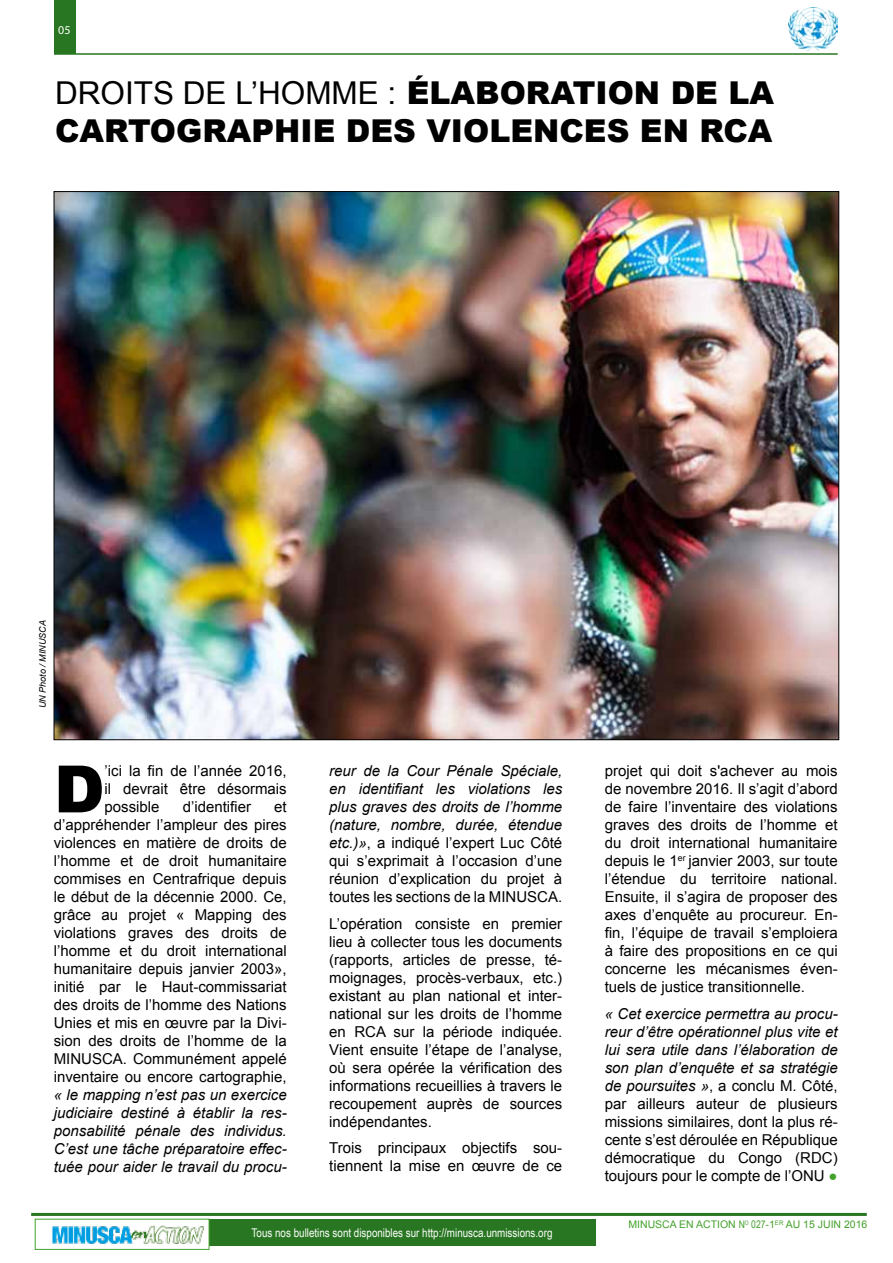
<style>
.page{position:relative;width:893px;height:1263px;background:#fff}
.page>*{position:absolute;margin:0;border:0;box-sizing:border-box;transform-origin:0 0}
.t1{font:900 65.25px "Arial";color:#000}
.t2{font:900 31.5px "Arial";color:#000}
.t3{font:31.5px "Arial";color:#000}
.t4{font:15px/18px "Arial";color:#000;text-align:justify}
.t5{font:italic 15px/18px "Arial";color:#000;text-align:justify}
.t6{font:12px "Arial Narrow";color:#fff}
.t7{font:12px "Myriad Pro";color:#fff}
.t8{font:10.5px "Arial";color:#44a12b}
.t9{font:italic 9px "Arial";color:#000}
.s1{font-weight:400}
.s2{font-style:normal}
.s3{font-style:italic}
.s4{color:#44a12b}
.s5{font-family:"Arial Narrow"}
</style>
<div class="page">
<hr style="left:31px;top:1213px;width:836px;height:3px;background:#287621">
<div style="left:54px;top:0;width:21px;height:54px;background:#287621"></div>
<img style="left:788px;top:8px;width:49px;height:42px">
<hr style="left:54px;top:53px;width:784px;height:2px;background:#287621">
<div style="left:209px;top:1219px;width:386px;height:27px;background:#287621"></div>
<img style="left:52px;top:1225px;width:152px;height:19px">
<img style="left:56px;top:193px;width:781px;height:545px">
<p class="t7" style="left:58px;top:23px;width:14px">05</p>
<h2 class="t3" style="left:55px;top:72px;width:24px">dro</h2>
<h2 class="t3" style="left:125px;top:72px;width:158px">its de l’homme</h2>
<h2 class="t2" style="left:388px;top:70px;width:66px"><span class="s1">:</span> ÉLAB</h2>
<h2 class="t2" style="left:500px;top:70px;width:252px">ORATION DE LA</h2>
<h2 class="t2" style="left:55px;top:108px;width:26px">CAR</h2>
<h2 class="t2" style="left:128px;top:108px;width:98px">TOGRAP</h2>
<h2 class="t2" style="left:274px;top:108px;width:95px">HIE DES</h2>
<h2 class="t2" style="left:426px;top:108px;width:87px">VIOLENCES</h2>
<h2 class="t2" style="left:640px;top:108px;width:85px">EN RCA</h2>
<p class="t9" style="left:37px;top:708px;width:90px;rotate:-90deg">UN Photo / MINUSCA</p>
<h1 class="t1" style="left:54px;top:742px;width:52px">D</h1>
<p class="t4" style="left:105px;top:762px;width:184px">’ici la fin de l’année 2016, il devrait être désormais possible</p>
<p class="t4" style="left:183px;top:798px;width:70px">d’identifier</p>
<p class="t4" style="left:54px;top:798px;width:234px;text-indent:220px">et d’appréhender l’ampleur des pires violences en matière de droits de l’homme et de droit humanitaire commises en Centrafrique depuis le début de la décennie 2000. Ce, grâce au projet « Mapping des violations graves des droits de l’homme et du droit international humanitaire depuis janvier 2003», initié par le Haut-commissariat des droits de l’homme des Nations U nies et mis en œuvre par la Divi&shy;sion des droits de l’homme de la MINUSCA. Communément appelé inventaire ou encore cartographie,</p>
<p class="t5" style="left:54px;top:1086px;width:234px">« le mapping n’est pas un exercice judiciaire destiné à établir la res&shy;ponsabilité pénale des individus.<br>C’est une tâche préparatoire effec&shy;tuée pour aider le travail du procu-</p>
<p class="t5" style="left:329px;top:762px;width:234px">reur de la Cour Pénale Spéciale, en identifiant les violations les plus graves des droits de l’homme (nature, nombre, durée, étendue etc.)»<span class="s2">, a indiqué l’expert Luc Côté qui s’exprimait à l’occasion d’une réunion d’explication du projet à toutes les sections de la MINU SCA.</span></p>
<p class="t4" style="left:329px;top:915px;width:234px">L’opération consiste en premier lieu à collecter tous les documents (rapports, articles de presse, té&shy;moignages, procès-verbaux, etc.) existant au plan national et inter&shy;national sur les droits de l’homme en RCA sur la période indiquée. vient ensuite l’étape de l’analyse, où sera opérée la vérification des informations recueillies à travers le recoupement auprès de sources indépendantes.</p>
<p class="t4" style="left:329px;top:1139px;width:234px">Trois principaux objectifs sou&shy;tiennent la mise en œuvre de ce</p>
<p class="t6" style="left:252px;top:1224px;width:302px">Tous nos bulletins sont disponibles sur http://minusca.unmissions.org</p>
<p class="t4" style="left:605px;top:762px;width:234px">projet qui doit s'achever au mois de novembre 2016. I l s’agit d’abord de faire l’inventaire des violations graves des droits de l’homme et du droit international humanitaire depuis le 1<sup>er</sup> janvier 2003, sur toute l’étendue du territoire national.<br>Ensuite, il s’agira de proposer des axes d’enquête au procureur. En&shy;fin, l’équipe de travail s’emploiera à faire des propositions en ce qui concerne les mécanismes éven&shy;tuels de justice transitionnelle.</p>
<p class="t4" style="left:605px;top:1005px;width:234px"><span class="s3">« Cet exercice permettra au procu&shy;reur d’être opérationnel plus vite et lui sera utile dans l’élaboration de son plan d’enquête et sa stratégie de poursuites »</span>, a conclu M. Côté, par ailleurs auteur de plusieurs missions similaires, dont la plus ré&shy;cente s’est déroulée en République démocratique du Congo (RDC) toujours pour le compte de l’ONU <span class="s4">●</span></p>
<p class="t8" style="left:628px;top:1218px;width:202px">MINUSCA EN ACTION <span class="s5">N</span><sup>o</sup> <span class="s5">027</span>-1<sup>er</sup> au 15 juin</p>
<p class="t8" style="left:844px;top:1218px;width:25px">2016</p>
</div>
